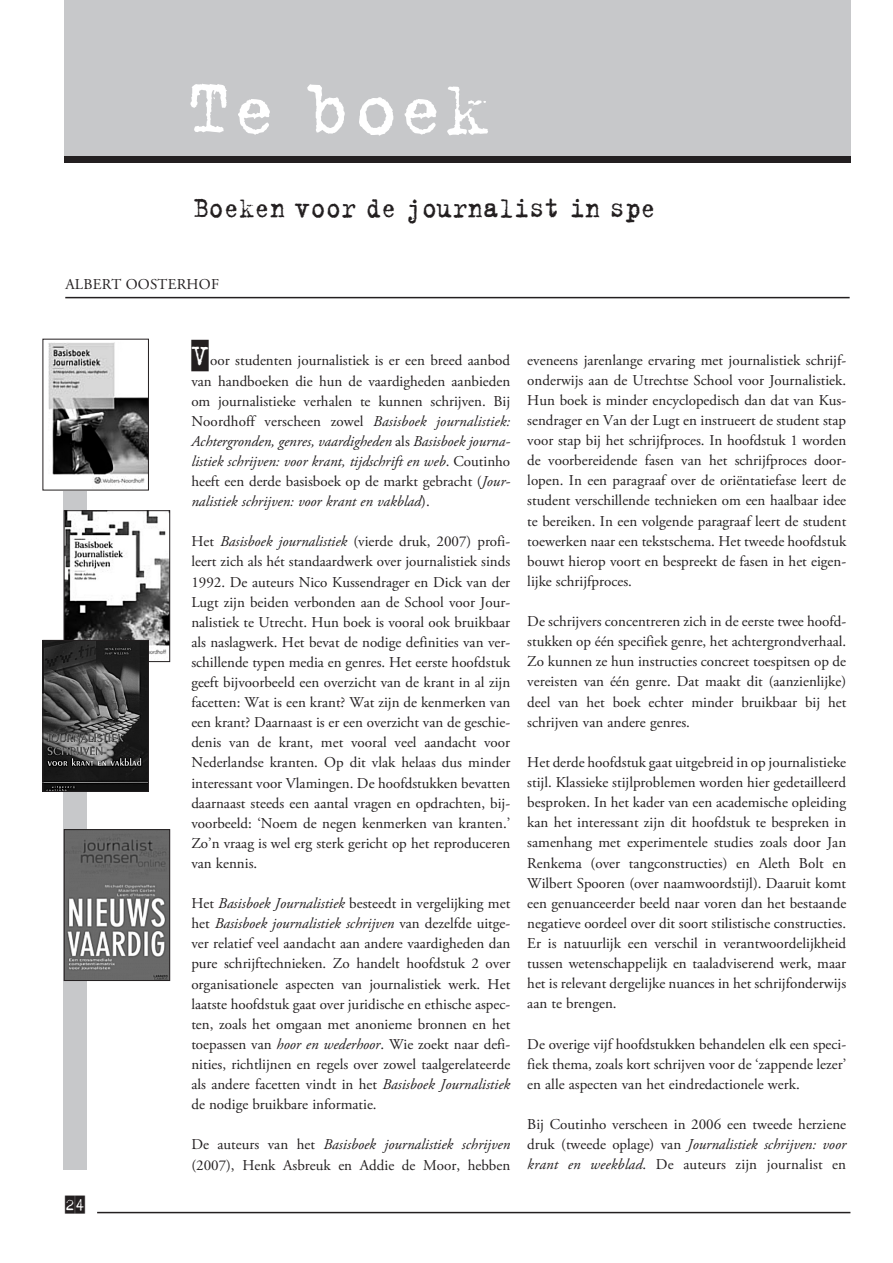
<style>
.page{position:relative;width:893px;height:1263px;background:#fff}
.page>*{position:absolute;margin:0;border:0;box-sizing:border-box;transform-origin:0 0}
.t1{font:84px "Trixie";color:#fff}
.t2{font:31.5px "Trixie";color:#231f20;scale:.89 1}
.t3{font:18px "Trixie Cameo";color:#231f20}
.t4{font:15px/20.1px "Adobe Garamond Pro";color:#231f20;text-align:justify}
.s1{font-family:"Trixie Cameo";font-size:31.5px}
.s2{font-style:italic}
</style>
<div class="page">
<hr style="left:97px;top:1212px;width:753px;height:1px;background:#231f20">
<div style="left:64px;top:0;width:786px;height:162px;background:#c7c8ca"></div>
<div style="left:64px;top:340px;width:23px;height:829px;background:#c7c8ca"></div>
<hr style="left:65px;top:297px;width:785px;height:1px;background:#231f20">
<div style="left:64px;top:156px;width:786px;height:6px;background:#231f20"></div>
<img style="left:48px;top:341px;width:99px;height:147px">
<div style="left:43px;top:339px;width:106px;height:151px;border:1px solid #231f20"></div>
<img style="left:66px;top:512px;width:102px;height:143px">
<div style="left:64px;top:510px;width:106px;height:152px;border:1px solid #231f20"></div>
<img style="left:45px;top:642px;width:102px;height:148px">
<div style="left:43px;top:640px;width:106px;height:152px;border:1px solid #231f20"></div>
<img style="left:66px;top:831px;width:102px;height:148px">
<div style="left:64px;top:829px;width:106px;height:152px;border:1px solid #231f20"></div>
<h1 class="t1" style="left:185px;top:53px;width:307px">Te boek</h1>
<h2 class="t2" style="left:193px;top:187px;width:522px">Boeken voor de journalist in spe</h2>
<p class="t4" style="left:65px;top:274px;width:133px">Albert Oosterhof</p>
<p class="t3" style="left:65px;top:1195px;width:21px">24</p>
<p class="t4" style="left:191px;top:351px;width:320px"><span class="s1">V</span>oor studenten journalistiek is er een breed aanbod van handboeken die hun de vaardigheden aanbieden om journalistieke verhalen te kunnen schrijven. Bij Noordhoff verscheen zowel <span class="s2">Basisboek journalistiek:<br>Achtergronden, genres, vaardigheden</span> als <span class="s2">Basisboek journa&shy;listiek schrijven: voor krant, tijdschrift en web</span>. Coutinho heeft een derde basisboek op de markt gebracht (<span class="s2">Jour&shy;nalistiek schrijven: voor krant en vakblad</span>).</p>
<p class="t4" style="left:191px;top:532px;width:320px">Het <span class="s2">Basisboek journalistiek</span> (vierde druk, 2007) profi&shy;leert zich als hét standaardwerk over journalistiek sinds 1992. De auteurs Nico Kussendrager en Dick van der Lugt zijn beiden verbonden aan de School voor Jour&shy;nalistiek te Utrecht. Hun boek is vooral ook bruikbaar als naslagwerk. Het bevat de nodige definities van ver&shy;schillende typen media en genres. Het eerste hoofdstuk geeft bijvoorbeeld een overzicht van de krant in al zijn facetten: Wat is een krant? Wat zijn de kenmerken van een krant? Daarnaast is er een overzicht van de geschie&shy;denis van de krant, met vooral veel aandacht voor Nederlandse kranten. Op dit vlak helaas dus minder interessant voor Vlamingen. De hoofdstukken bevatten daarnaast steeds een aantal vragen en opdrachten, bij&shy;voorbeeld: ‘Noem de negen kenmerken van kranten.’ Zo’n vraag is wel erg sterk gericht op het reproduceren van kennis.</p>
<p class="t4" style="left:191px;top:894px;width:320px">Het <span class="s2">Basisboek Journalistiek</span> besteedt in vergelijking met het <span class="s2">Basisboek journalistiek schrijven</span> van dezelfde uitge&shy;ver relatief veel aandacht aan andere vaardigheden dan pure schrijftechnieken. Zo handelt hoofdstuk 2 over organisationele aspecten van journalistiek werk. Het laatste hoofdstuk gaat over juridische en ethische aspec&shy;ten, zoals het omgaan met anonieme bronnen en het toepassen van <span class="s2">hoor en wederhoor</span>. Wie zoekt naar defi&shy;nities, richtlijnen en regels over zowel taalgerelateerde als andere facetten vindt in het <span class="s2">Basisboek Journalistiek </span>de nodige bruikbare informatie.</p>
<p class="t4" style="left:191px;top:1135px;width:320px">De auteurs van het <span class="s2">Basisboek journalistiek schrijven </span>(2007), Henk Asbreuk en Addie de Moor, hebben</p>
<p class="t4" style="left:527px;top:350px;width:320px">eveneens jarenlange ervaring met journalistiek schrijf&shy;onderwijs aan de Utrechtse School voor Journalistiek.<br>Hun boek is minder encyclopedisch dan dat van Kus&shy;sendrager en Van der Lugt en instrueert de student stap voor stap bij het schrijfproces. In hoofdstuk 1 worden de voorbereidende fasen van het schrijfproces door&shy;lopen. In een paragraaf over de oriëntatiefase leert de student verschillende technieken om een haalbaar idee te bereiken. In een volgende paragraaf leert de student toewerken naar een tekstschema. Het tweede hoofdstuk bouwt hierop voort en bespreekt de fasen in het eigen&shy;lijke schrijfproces.</p>
<p class="t4" style="left:527px;top:612px;width:320px">De schrijvers concentreren zich in de eerste twee hoofd&shy;stukken op één specifiek genre, het achtergrondverhaal.<br>Zo kunnen ze hun instructies concreet toespitsen op de vereisten van één genre. Dat maakt dit (aanzienlijke) deel van het boek echter minder bruikbaar bij het schrijven van andere genres.</p>
<p class="t4" style="left:527px;top:753px;width:320px">Het derde hoofdstuk gaat uitgebreid in op journalistieke stijl. Klassieke stijlproblemen worden hier gedetailleerd besproken. In het kader van een academische opleiding kan het interessant zijn dit hoofdstuk te bespreken in samenhang met experimentele studies zoals door Jan Renkema (over tangconstructies) en Aleth Bolt en Wilbert Spooren (over naamwoordstijl). Daaruit komt een genuanceerder beeld naar voren dan het bestaande negatieve oordeel over dit soort stilistische constructies.<br>Er is natuurlijk een verschil in verantwoordelijkheid tussen wetenschappelijk en taaladviserend werk, maar het is relevant dergelijke nuances in het schrijfonderwijs aan te brengen.</p>
<p class="t4" style="left:527px;top:1034px;width:320px">De overige vijf hoofdstukken behandelen elk een speci&shy;fiek thema, zoals kort schrijven voor de ‘zappende lezer’ en alle aspecten van het eindredactionele werk.</p>
<p class="t4" style="left:527px;top:1115px;width:320px">Bij Coutinho verscheen in 2006 een tweede herziene druk (tweede oplage) van <span class="s2">Journalistiek schrijven: voor krant en weekblad</span>. De auteurs zijn journalist en</p>
</div>
